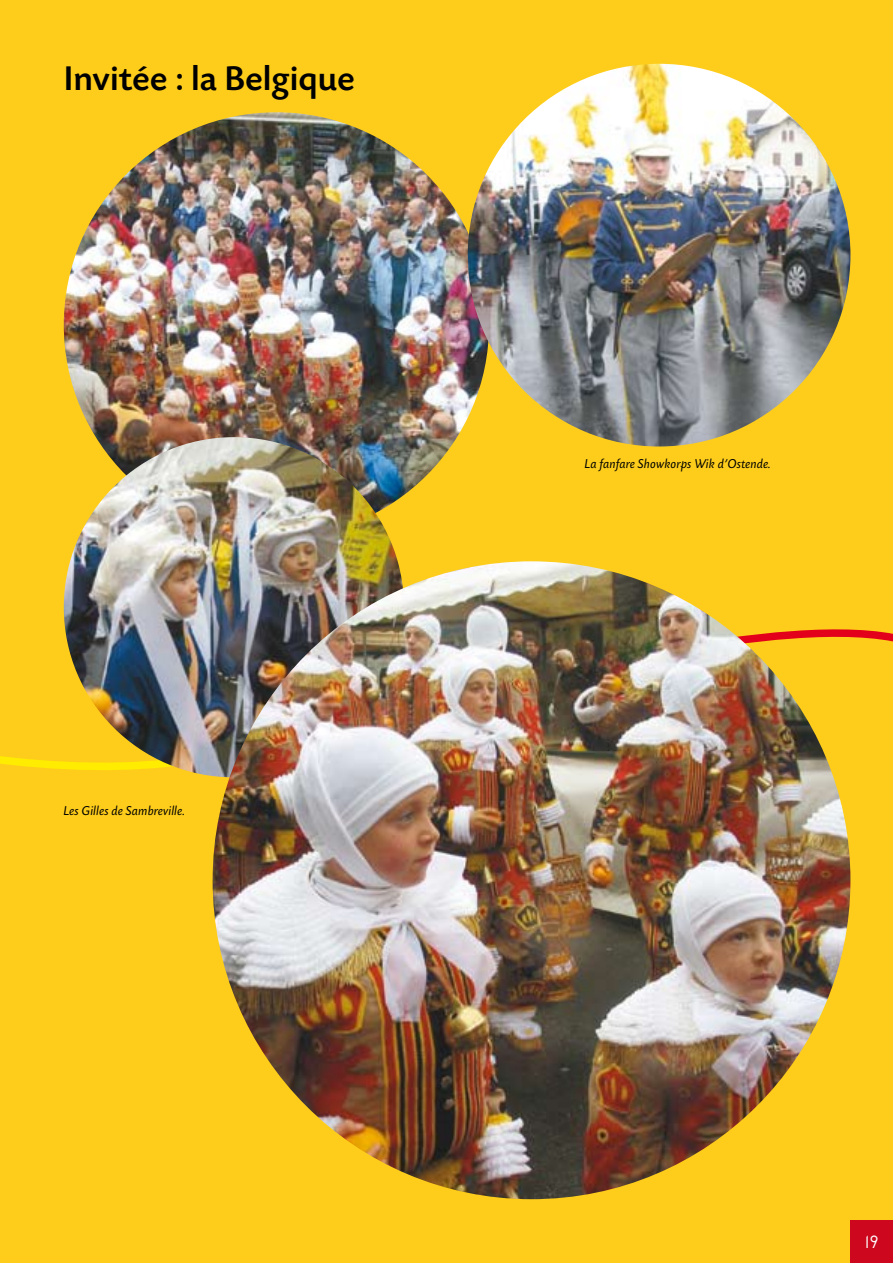
<style>
.page{position:relative;width:893px;height:1263px;background:#fecd1b}
.page>*{position:absolute;margin:0;border:0;box-sizing:border-box;transform-origin:0 0}
.t1{font:500 36px "Today SB";color:#000}
.t2{font:18px "Mostra One";color:#fff}
.t3{font:italic 13.5px "Today SB";color:#000}
</style>
<div class="page">
<svg style="left:0;top:693px;width:230px;height:87px"></svg>
<svg style="left:702px;top:610px;width:191px;height:125px"></svg>
<img style="left:64px;top:112px;width:425px;height:425px;border-radius:50%">
<img style="left:64px;top:437px;width:340px;height:340px;border-radius:50%">
<img style="left:468px;top:64px;width:382px;height:382px;border-radius:50%">
<img style="left:213px;top:561px;width:637px;height:638px;border-radius:50%">
<div style="left:850px;top:1220px;width:43px;height:43px;background:#cc071e"></div>
<h1 class="t1" style="left:64px;top:59px;width:293px">Invitée : la Belgique</h1>
<p class="t3" style="left:64px;top:803px;width:123px">Les Gilles de Sambreville.</p>
<p class="t3" style="left:585px;top:457px;width:188px">La fanfare Showkorps Wik d’Ostende.</p>
<h2 class="t2" style="left:865px;top:1232px;width:15px">19</h2>
</div>
